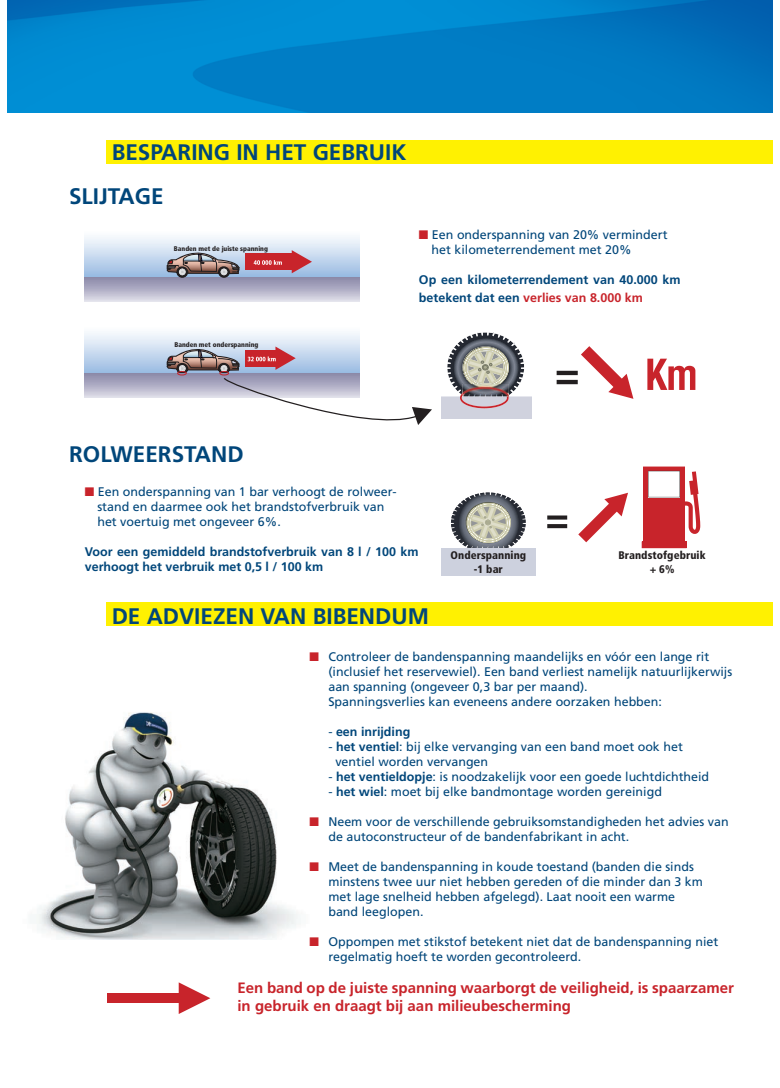
<style>
.page{position:relative;width:780px;height:1088px;background:#fff}
.page>*{position:absolute;margin:0;border:0;box-sizing:border-box;transform-origin:0 0}
.t1{font:700 22.5px "Frutiger";color:#01467a}
.t2{font:700 15px/18px "Frutiger";color:#c8242b}
.t3{font:12.5px/15px "Frutiger";color:#01467a}
.t4{font:700 12.5px/18px "Frutiger";color:#01467a}
.t5{font:900 condensed 11px/13.2px "Frutiger";letter-spacing:.005em;color:#231f20;text-align:center}
.t6{font:900 condensed 6.88px "Frutiger";color:#231f20}
.t7{font:900 condensed 6.75px "Frutiger";color:#231f20}
.s1{color:#c8242b}
.s2{font-weight:400}
.s3{font-weight:700}
</style>
<div class="page">
<img style="left:7px;top:0;width:765px;height:112px">
<div style="left:107px;top:140px;width:665px;height:23px;background:#fff101"></div>
<div style="left:107px;top:602px;width:665px;height:24px;background:#fff101"></div>
<svg style="left:85px;top:333px;width:274px;height:41px"></svg>
<div style="left:85px;top:374px;width:274px;height:24px;background:linear-gradient(to bottom,#8a88a8,#dad9e6)"></div>
<svg style="left:85px;top:237px;width:274px;height:41px;background:#cad9ed"></svg>
<svg style="left:85px;top:278px;width:274px;height:23px;background:#b3b1c7"></svg>
<div style="left:245px;top:254px;width:48px;height:16px;background:#c8242b"></div>
<svg style="left:292px;top:250px;width:20px;height:23px"></svg>
<svg style="left:254px;top:260px;width:28px;height:5px"></svg>
<svg style="left:165px;top:246px;width:76px;height:33px;background:#9e9da7"></svg>
<svg style="left:647px;top:359px;width:48px;height:31px"></svg>
<svg style="left:556px;top:346px;width:78px;height:53px"></svg>
<svg style="left:441px;top:332px;width:90px;height:87px"></svg>
<svg style="left:165px;top:342px;width:267px;height:83px"></svg>
<svg style="left:547px;top:515px;width:20px;height:13px"></svg>
<svg style="left:641px;top:466px;width:59px;height:82px"></svg>
<div style="left:441px;top:548px;width:95px;height:27px;background:#cdd1de"></div>
<svg style="left:451px;top:492px;width:74px;height:56px"></svg>
<svg style="left:578px;top:493px;width:50px;height:49px"></svg>
<img style="left:38px;top:712px;width:260px;height:228px">
<div style="left:107px;top:993px;width:91px;height:10px;background:#c8242b"></div>
<svg style="left:179px;top:982px;width:31px;height:32px"></svg>
<h1 class="t1" style="left:112px;top:139px;width:296px">BESPARING IN HET GEBRUIK</h1>
<h1 class="t1" style="left:69px;top:183px;width:96px">SLIJTAGE</h1>
<p class="t7" style="left:174px;top:244px;width:95px">Banden met de juiste spanning</p>
<p class="t6" style="left:174px;top:341px;width:85px">Banden met onderspanning</p>
<p class="t3" style="left:431px;top:227px;width:237px;text-indent:-12px"><span class="s1">■</span> Een onderspanning van 20% vermindert het kilometerrendement met 20%</p>
<p class="t4" style="left:419px;top:270px;width:263px">Op een kilometerrendement van 40.000 km betekent dat een <span class="s1">verlies van 8.000 km</span></p>
<h1 class="t1" style="left:69px;top:441px;width:176px">ROLWEERSTAND</h1>
<p class="t3" style="left:97px;top:484px;width:300px;text-indent:-12px"><span class="s1">■</span> Een onderspanning van 1 bar verhoogt de rolweer&shy;stand en daarmee ook het brandstofverbruik van het voertuig met ongeveer 6%.</p>
<p class="t4" style="left:85px;top:544px;width:335px;line-height:15px">Voor een gemiddeld brandstofverbruik van 8 l / 100 km verhoogt het verbruik met 0,5 l / 100 km</p>
<p class="t5" style="left:450px;top:549px;width:77px">Onderspanning -1 bar</p>
<p class="t5" style="left:618px;top:549px;width:88px">Brandstofgebruik + 6%</p>
<h1 class="t1" style="left:112px;top:602px;width:319px">DE ADVIEZEN VAN BIBENDUM</h1>
<p class="t3" style="left:328px;top:648px;width:405px;text-indent:-19px"><span class="s1">■</span> Controleer de bandenspanning maandelijks en vóór een lange rit (inclusief het reservewiel). Een band verliest namelijk natuurlijkerwijs aan spanning (ongeveer 0,3 bar per maand).<br>Spanningsverlies kan eveneens andere oorzaken hebben:</p>
<p class="t4" style="left:328px;top:722px;width:83px"><span class="s2">-</span> een inrijding</p>
<p class="t3" style="left:335px;top:738px;width:349px;text-indent:-7px">- <span class="s3">het ventiel</span>: bij elke vervanging van een band moet ook het ventiel worden vervangen</p>
<p class="t3" style="left:328px;top:768px;width:382px">- <span class="s3">het ventieldopje</span>: is noodzakelijk voor een goede luchtdichtheid</p>
<p class="t3" style="left:328px;top:783px;width:335px">- <span class="s3">het wiel</span>: moet bij elke bandmontage worden gereinigd</p>
<p class="t3" style="left:328px;top:813px;width:402px;text-indent:-19px"><span class="s1">■</span> Neem voor de verschillende gebruiksomstandigheden het advies van de autoconstructeur of de bandenfabrikant in acht.</p>
<p class="t3" style="left:328px;top:858px;width:376px;text-indent:-19px"><span class="s1">■</span> Meet de bandenspanning in koude toestand (banden die sinds minstens twee uur niet hebben gereden of die minder dan 3 km met lage snelheid hebben afgelegd). Laat nooit een warme band leeglopen.</p>
<p class="t3" style="left:328px;top:933px;width:391px;text-indent:-19px"><span class="s1">■</span> Oppompen met stikstof betekent niet dat de bandenspanning niet regelmatig hoeft te worden gecontroleerd.</p>
<p class="t2" style="left:237px;top:978px;width:498px">Een band op de juiste spanning waarborgt de veiligheid, is spaarzamer in gebruik en draagt bij aan milieubescherming</p>
</div>
